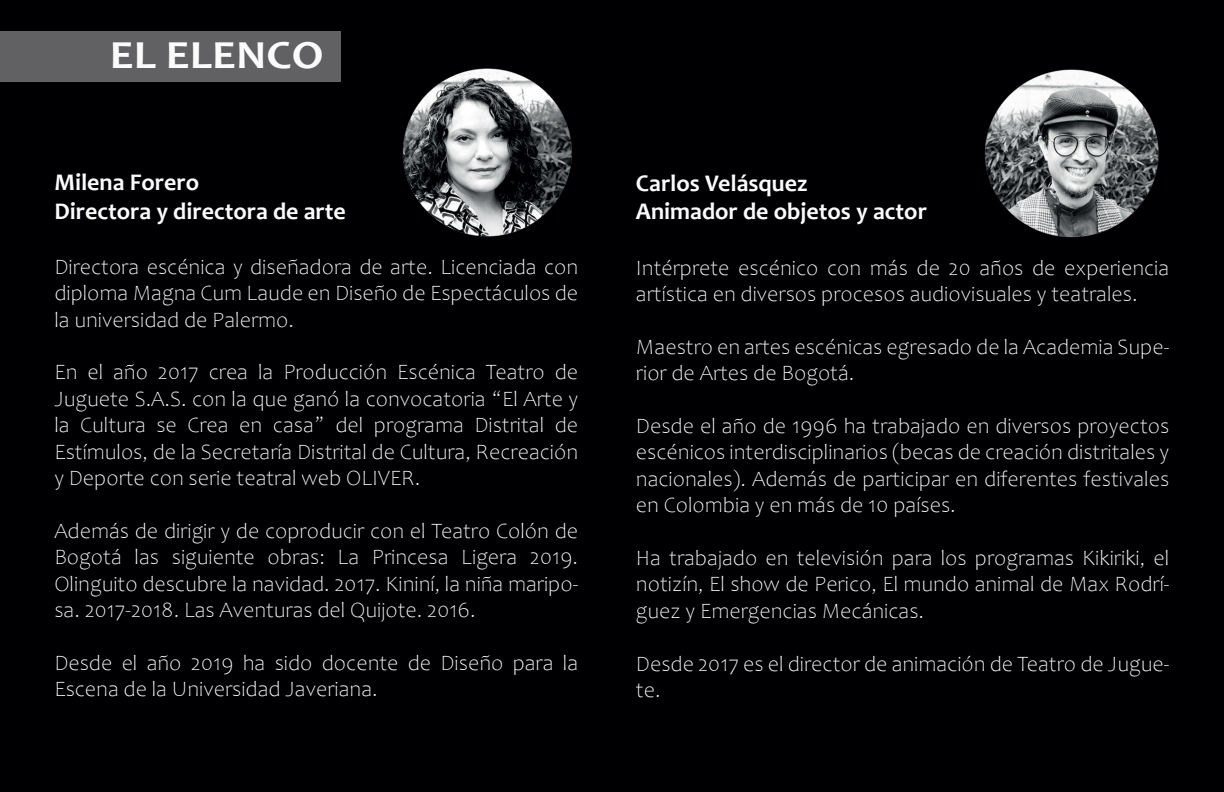
<style>
.page{position:relative;width:1224px;height:792px;background:#000002}
.page>*{position:absolute;margin:0;border:0;box-sizing:border-box;transform-origin:0 0}
.t1{font:700 40px "Candara";color:#fbfbfc;scale:1.14 1}
.t2{font:700 24px/28.8px "Candara";color:#fbfbfc}
.t3{font:300 22px/26.4px "Candara";color:#fbfbfc;text-align:justify}
</style>
<div class="page">
<div style="left:0;top:31px;width:341px;height:51px;background:#616163"></div>
<img style="left:984px;top:69px;width:175px;height:169px">
<img style="left:402px;top:68px;width:170px;height:169px">
<h1 class="t1" style="left:110px;top:30px;width:189px">EL ELENCO</h1>
<p class="t2" style="left:54px;top:167px;width:293px">Milena Forero<br>Directora y directora de arte</p>
<p class="t3" style="left:54px;top:254px;width:525px">Directora escénica y diseñadora de arte. Licenciada con diploma Magna Cum Laude en Diseño de Espectáculos de la universidad de Palermo.</p>
<p class="t3" style="left:54px;top:360px;width:525px">En el año 2017 crea la Producción Escénica Teatro de Juguete S.A.S. con la que ganó la convocatoria “El Arte y la Cultura se Crea en casa” del programa Distrital de Estímulos, de la Secretaría Distrital de Cultura, Recreación y Deporte con serie teatral web OLIVER.</p>
<p class="t3" style="left:54px;top:518px;width:525px">Además de dirigir y de coproducir con el Teatro Colón de Bogotá las siguiente obras: La Princesa Ligera 2019.<br>Olinguito descubre la navidad. 2017. Kininí, la niña maripo&shy;sa. 2017-2018. Las Aventuras del Quijote. 2016.</p>
<p class="t3" style="left:54px;top:650px;width:525px">Desde el año 2019 ha sido docente de Diseño para la<br>Escena de la Universidad Javeriana.</p>
<p class="t2" style="left:636px;top:168px;width:292px">Carlos Velásquez<br>Animador de objetos y actor</p>
<p class="t3" style="left:636px;top:255px;width:535px">Intérprete escénico con más de 20 años de experiencia artística en diversos procesos audiovisuales y teatrales.</p>
<p class="t3" style="left:636px;top:334px;width:535px">Maestro en artes escénicas egresado de la Academia Supe&shy;rior de Artes de Bogotá.</p>
<p class="t3" style="left:636px;top:413px;width:535px">Desde el año de 1996 ha trabajado en diversos proyectos escénicos interdisciplinarios (becas de creación distritales y nacionales). Además de participar en diferentes festivales en Colombia y en más de 10 países.</p>
<p class="t3" style="left:636px;top:545px;width:535px">Ha trabajado en televisión para los programas Kikiriki, el notizín, El show de Perico, El mundo animal de Max Rodrí&shy;guez y Emergencias Mecánicas.</p>
<p class="t3" style="left:636px;top:651px;width:535px">Desde 2017 es el director de animación de Teatro de Jugue&shy;te.</p>
</div>
